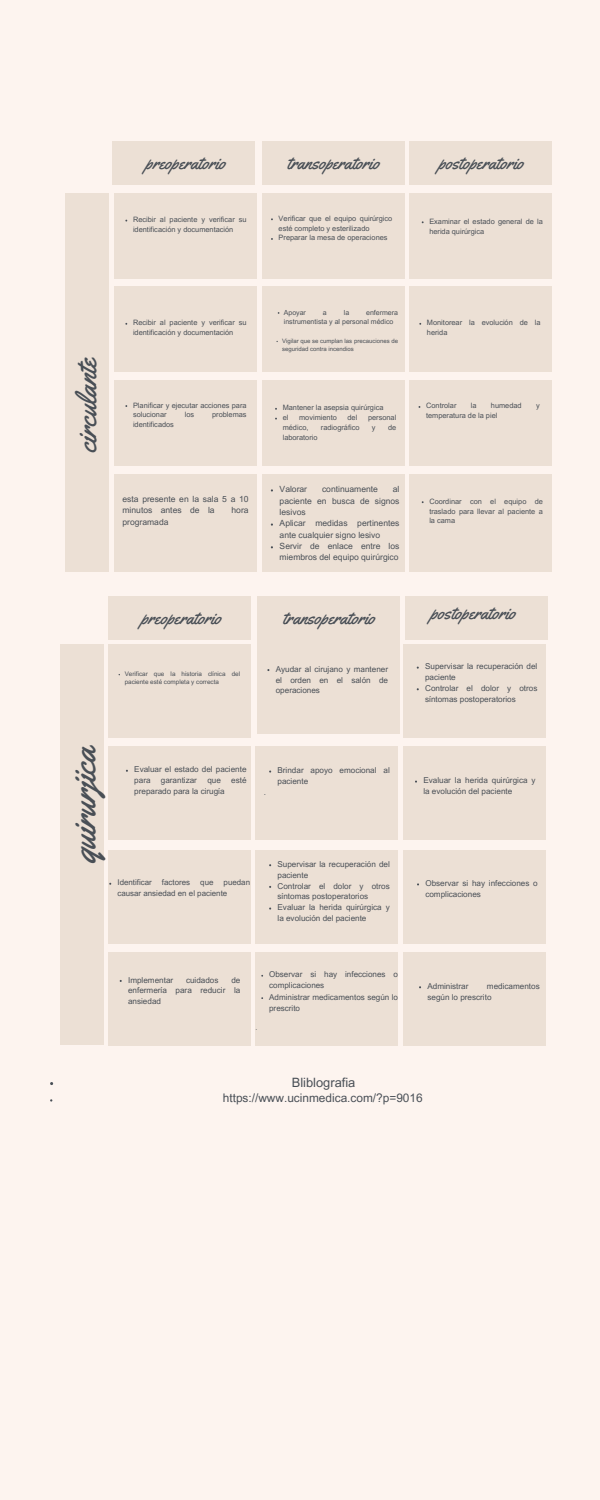
<style>
.page{position:relative;width:600px;height:1500px;background:#fdf4ef}
.page>*{position:absolute;margin:0;border:0;box-sizing:border-box;transform-origin:0 0}
.t1{font:34.8px "Yellowtail";color:#494f56}
.t2{font:28.9px "Yellowtail";color:#494f56}
.t3{font:18.2px "Yellowtail";color:#494f56}
.t4{font:12.9px "Arial MT Pro";color:#494f56}
.t5{font:11.9px "Arial MT Pro";color:#494f56}
.t6{font:8.5px/11.4px "Arial MT Pro";color:#494f56}
.t7{font:8.1px/10.8px "Arial MT Pro";color:#494f56}
.t8{font:7.9px/10.6px "Arial MT Pro";color:#494f56}
.t9{font:7.4px/9.8px "Arial MT Pro";color:#494f56}
.t10{font:7.1px "Arial MT Pro";color:#494f56}
.t11{font:7px/9.6px "Arial MT Pro";color:#494f56}
.t12{font:6.3px/8.7px "Arial MT Pro";color:#494f56}
.t13{font:6px/8.3px "Arial MT Pro";color:#494f56}
</style>
<div class="page">
<div style="left:114px;top:193px;width:143px;height:86px;background:#ece0d5"></div>
<div style="left:114px;top:380px;width:143px;height:86px;background:#ece0d5"></div>
<div style="left:112px;top:141px;width:143px;height:44px;background:#ece0d5"></div>
<div style="left:262px;top:141px;width:143px;height:44px;background:#ece0d5"></div>
<div style="left:410px;top:141px;width:142px;height:44px;background:#ece0d5"></div>
<div style="left:410px;top:193px;width:142px;height:86px;background:#ece0d5"></div>
<div style="left:410px;top:380px;width:142px;height:86px;background:#ece0d5"></div>
<div style="left:262px;top:193px;width:143px;height:86px;background:#ece0d5"></div>
<div style="left:262px;top:380px;width:143px;height:86px;background:#ece0d5"></div>
<div style="left:410px;top:286px;width:142px;height:86px;background:#ece0d5"></div>
<div style="left:262px;top:286px;width:143px;height:86px;background:#ece0d5"></div>
<div style="left:114px;top:286px;width:143px;height:86px;background:#ece0d5"></div>
<div style="left:114px;top:475px;width:143px;height:97px;background:#ece0d5"></div>
<div style="left:410px;top:475px;width:142px;height:97px;background:#ece0d5"></div>
<div style="left:262px;top:475px;width:142px;height:97px;background:#ece0d5"></div>
<div style="left:65px;top:193px;width:44px;height:379px;background:#ece0d5"></div>
<div style="left:108px;top:746px;width:142px;height:93px;background:#ece0d5"></div>
<div style="left:403px;top:746px;width:143px;height:93px;background:#ece0d5"></div>
<div style="left:255px;top:746px;width:143px;height:93px;background:#ece0d5"></div>
<div style="left:403px;top:644px;width:143px;height:93px;background:#ece0d5"></div>
<div style="left:257px;top:641px;width:142px;height:93px;background:#ece0d5"></div>
<div style="left:108px;top:644px;width:142px;height:93px;background:#ece0d5"></div>
<div style="left:108px;top:851px;width:142px;height:93px;background:#ece0d5"></div>
<div style="left:403px;top:851px;width:143px;height:93px;background:#ece0d5"></div>
<div style="left:255px;top:851px;width:143px;height:93px;background:#ece0d5"></div>
<div style="left:403px;top:952px;width:143px;height:93px;background:#ece0d5"></div>
<div style="left:255px;top:952px;width:143px;height:93px;background:#ece0d5"></div>
<div style="left:108px;top:952px;width:142px;height:93px;background:#ece0d5"></div>
<div style="left:108px;top:596px;width:142px;height:44px;background:#ece0d5"></div>
<div style="left:258px;top:596px;width:142px;height:44px;background:#ece0d5"></div>
<div style="left:405px;top:596px;width:143px;height:44px;background:#ece0d5"></div>
<div style="left:60px;top:644px;width:44px;height:401px;background:#ece0d5"></div>
<h3 class="t3" style="left:146px;top:151px;width:81px">preoperatorio</h3>
<h2 class="t3" style="left:287px;top:151px;width:94px">transoperatorio</h2>
<p class="t3" style="left:438px;top:151px;width:87px">postoperatorio</p>
<p class="t9" style="left:133px;top:216px;width:115px">Recibir al paciente y verificar su identificación y documentación</p>
<h5 class="t9" style="left:279px;top:214px;width:115px">Verificar que el equipo quirúrgico esté completo y esterilizado</h5>
<p class="t9" style="left:279px;top:234px;width:110px">Preparar la mesa de operaciones</p>
<p class="t9" style="left:429px;top:217px;width:115px">Examinar el estado general de la herida quirúrgica</p>
<p class="t2" style="left:68px;top:453px;width:97px;rotate:-90deg">circulante</p>
<p class="t9" style="left:133px;top:319px;width:115px">Recibir al paciente y verificar su identificación y documentación</p>
<p class="t9" style="left:133px;top:401px;width:115px">Planificar y ejecutar acciones para solucionar</p>
<p class="t9" style="left:185px;top:411px;width:11px">los</p>
<p class="t9" style="left:212px;top:411px;width:36px">problemas</p>
<p class="t9" style="left:133px;top:421px;width:42px">identificados</p>
<p class="t6" style="left:123px;top:494px;width:128px">esta presente en la sala 5 a 10 minutos antes de la</p>
<p class="t6" style="left:232px;top:506px;width:19px">hora</p>
<p class="t6" style="left:123px;top:517px;width:47px">programada</p>
<p class="t11" style="left:284px;top:308px;width:116px;text-indent:82px">enfermera instrumentista y al personal médico</p>
<p class="t13" style="left:282px;top:337px;width:117px">Vigilar que se cumplan las precauciones de seguridad contra incendios</p>
<p class="t11" style="left:284px;top:308px;width:24px">Apoyar</p>
<p class="t11" style="left:323px;top:308px;width:5px">a</p>
<p class="t11" style="left:344px;top:308px;width:7px">la</p>
<p class="t9" style="left:283px;top:404px;width:102px">Mantener la asepsia quirúrgica</p>
<p class="t9" style="left:283px;top:414px;width:7px">el</p>
<p class="t9" style="left:299px;top:414px;width:39px">movimiento</p>
<p class="t9" style="left:348px;top:414px;width:11px">del</p>
<p class="t9" style="left:368px;top:414px;width:30px">personal</p>
<p class="t9" style="left:283px;top:423px;width:27px">médico,</p>
<p class="t9" style="left:321px;top:423px;width:40px">radiográfico</p>
<p class="t9" style="left:372px;top:423px;width:5px">y</p>
<p class="t9" style="left:388px;top:423px;width:10px">de</p>
<p class="t9" style="left:283px;top:433px;width:36px">laboratorio</p>
<p class="t6" style="left:280px;top:485px;width:121px;text-align:justify;text-indent:113px">al paciente en busca de signos lesivos</p>
<p class="t6" style="left:280px;top:519px;width:121px">Aplicar medidas pertinentes ante cualquier signo lesivo</p>
<p class="t6" style="left:280px;top:541px;width:121px">Servir de enlace entre los miembros del equipo quirúrgico</p>
<p class="t6" style="left:280px;top:485px;width:29px">Valorar</p>
<p class="t6" style="left:322px;top:485px;width:57px">continuamente</p>
<p class="t9" style="left:427px;top:319px;width:115px">Monitorear la evolución de la herida</p>
<p class="t9" style="left:426px;top:402px;width:32px">Controlar</p>
<p class="t9" style="left:471px;top:402px;width:7px">la</p>
<p class="t9" style="left:491px;top:402px;width:32px">humedad</p>
<p class="t9" style="left:536px;top:402px;width:5px">y</p>
<p class="t9" style="left:426px;top:412px;width:73px">temperatura de la piel</p>
<p class="t9" style="left:429px;top:497px;width:115px;text-align:justify">Coordinar con el equipo de traslado para llevar al paciente a la cama</p>
<h5 class="t3" style="left:141px;top:606px;width:81px">preoperatorio</h5>
<p class="t3" style="left:283px;top:606px;width:94px">transoperatorio</p>
<p class="t3" style="left:431px;top:601px;width:87px">postoperatorio</p>
<h1 class="t12" style="left:125px;top:670px;width:117px">Verificar que la historia clínica del paciente esté completa y correcta</h1>
<h3 class="t7" style="left:276px;top:665px;width:114px;text-align:justify">Ayudar al cirujano y mantener el orden en el salón de operaciones</h3>
<h6 class="t7" style="left:425px;top:662px;width:114px">Supervisar la recuperación del paciente</h6>
<p class="t7" style="left:425px;top:684px;width:114px">Controlar el dolor y otros síntomas postoperatorios</p>
<p class="t1" style="left:61px;top:863px;width:119px;rotate:-90deg">quirurjica</p>
<p class="t7" style="left:134px;top:765px;width:114px">Evaluar el estado del paciente para</p>
<p class="t7" style="left:161px;top:776px;width:38px">garantizar</p>
<p class="t7" style="left:207px;top:776px;width:15px">que</p>
<p class="t7" style="left:231px;top:776px;width:17px">esté</p>
<p class="t7" style="left:134px;top:787px;width:92px">preparado para la cirugía</p>
<h3 class="t8" style="left:117px;top:878px;width:36px">Identificar</h3>
<h3 class="t8" style="left:162px;top:878px;width:30px">factores</h3>
<h3 class="t8" style="left:200px;top:878px;width:15px">que</h3>
<h3 class="t8" style="left:117px;top:878px;width:134px;text-indent:106px">puedan causar ansiedad en el paciente</h3>
<p class="t7" style="left:264px;top:788px;width:4px">.</p>
<p class="t7" style="left:278px;top:766px;width:114px">Brindar apoyo emocional al paciente</p>
<h3 class="t7" style="left:278px;top:860px;width:114px">Supervisar la recuperación del paciente</h3>
<p class="t7" style="left:278px;top:881px;width:114px">Controlar el dolor y otros síntomas postoperatorios</p>
<p class="t7" style="left:278px;top:903px;width:114px">Evaluar la herida quirúrgica y la evolución del paciente</p>
<p class="t7" style="left:423px;top:776px;width:114px">Evaluar la herida quirúrgica y la evolución del paciente</p>
<p class="t7" style="left:425px;top:879px;width:114px">Observar si hay infecciones o complicaciones</p>
<p class="t7" style="left:128px;top:975px;width:114px;text-align:justify;text-indent:103px">de enfermería para reducir la ansiedad</p>
<p class="t7" style="left:269px;top:970px;width:130px;line-height:11.2px">Observar si hay infecciones o complicaciones</p>
<p class="t7" style="left:128px;top:975px;width:47px">Implementar</p>
<p class="t7" style="left:186px;top:975px;width:34px">cuidados</p>
<p class="t7" style="left:269px;top:992px;width:130px;line-height:11.2px">Administrar medicamentos según lo prescrito</p>
<p class="t10" style="left:255px;top:1025px;width:3px">.</p>
<p class="t7" style="left:427px;top:982px;width:43px">Administrar</p>
<p class="t7" style="left:427px;top:982px;width:114px;text-indent:59px">medicamentos según lo prescrito</p>
<h3 class="t4" style="left:292px;top:1077px;width:65px">Bliblografia</h3>
<h3 class="t5" style="left:223px;top:1094px;width:201px">https://www.ucinmedica.com/?p=9016</h3>
</div>
